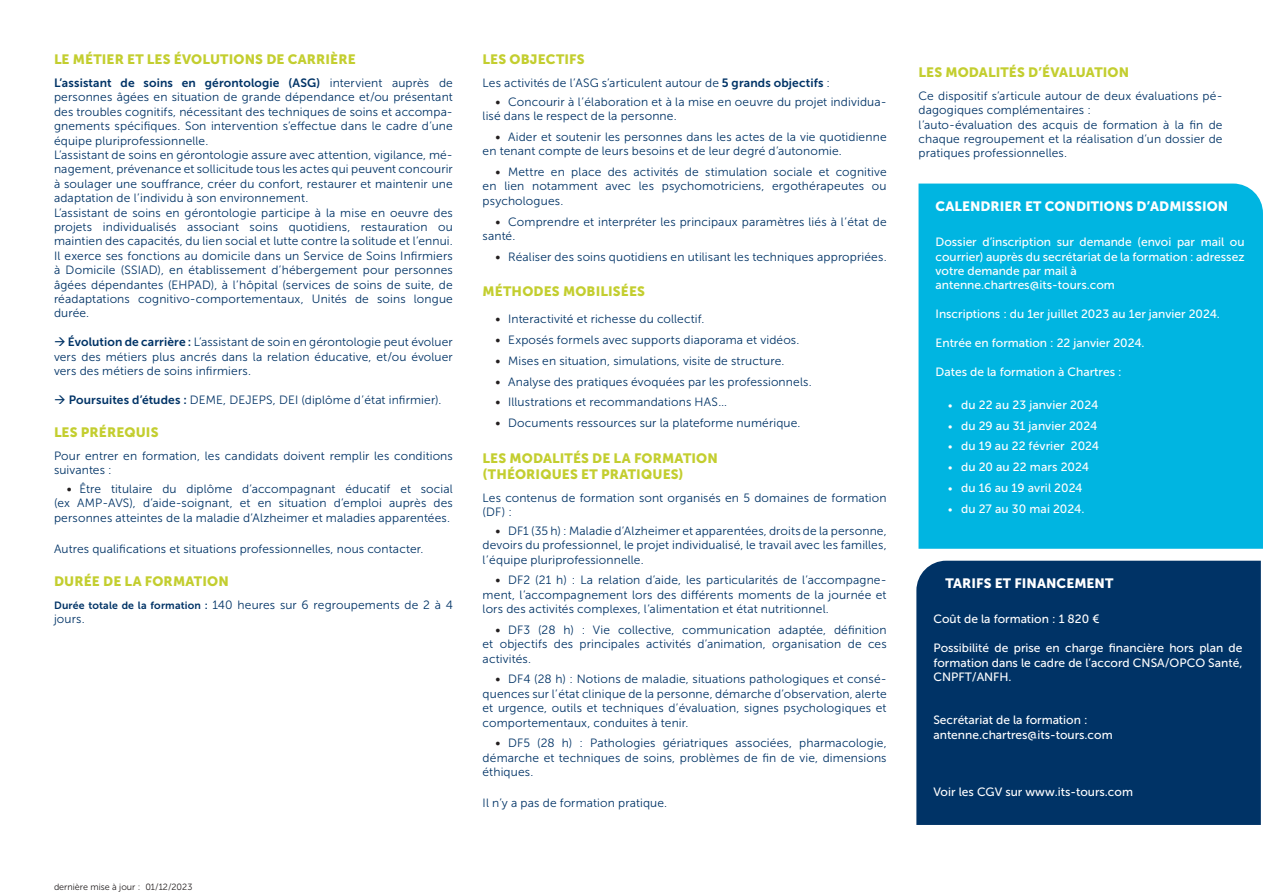
<style>
.page{position:relative;width:1263px;height:893px;background:#fff}
.page>*{position:absolute;margin:0;border:0;box-sizing:border-box;transform-origin:0 0}
.Titre{font:13.5px/16.2px "Museo Sans 900";letter-spacing:.01em;color:#c3ce2f}
.Titre-2{font:13.5px "Museo Sans 900";letter-spacing:.005em;color:#fff}
.t1{font:12px/14.4px "Museo Sans 300";letter-spacing:.01em;color:#036;text-align:justify}
.t2{font:12px/14.4px "Museo Sans 500";color:#fff;text-align:justify}
.t3{font:9px "Museo Sans 300";color:#231f20}
.s1{font-family:"Museo Sans 700"}
.s2{font-family:"Museo Sans 500";color:#231f20}
.s3{font-family:"Museo Sans 700";font-size:10.5px}
.s4{font-size:10.5px}
</style>
<div class="page">
<div style="left:918px;top:184px;width:345px;height:365px;background:#00b5e1"></div>
<div style="left:916px;top:561px;width:345px;height:264px;background:#036"></div>
<p class="Titre" style="left:54px;top:51px;width:303px">LE MÉTIER ET LES ÉVOLUTIONS DE CARRIÈRE</p>
<p class="t1" style="left:54px;top:76px;width:400px"><span class="s1">L’assistant de soins en gérontologie (ASG)</span> intervient auprès de personnes âgées en situation de grande dépendance et/ou présentant des troubles cognitifs, nécessitant des techniques de soins et accompa&shy;gnements spécifiques. Son intervention s’effectue dans le cadre d’une équipe pluriprofessionnelle.</p>
<p class="t1" style="left:54px;top:148px;width:400px">L’assistant de soins en gérontologie assure avec attention, vigilance, mé&shy;nagement, prévenance et sollicitude tous les actes qui peuvent concourir à soulager une souffrance, créer du confort, restaurer et maintenir une adaptation de l’individu à son environnement.</p>
<p class="t1" style="left:54px;top:205px;width:400px">L’assistant de soins en gérontologie participe à la mise en oeuvre des projets individualisés associant soins quotidiens, restauration ou maintien des capacités, du lien social et lutte contre la solitude et l’ennui.</p>
<p class="t1" style="left:54px;top:249px;width:400px">Il exerce ses fonctions au domicile dans un Service de Soins Infirmiers à Domicile (SSIAD), en établissement d’hébergement pour personnes âgées dépendantes (EHPAD), à l’hôpital (services de soins de suite, de réadaptations cognitivo-comportementaux, Unités de soins longue durée.</p>
<p class="t1" style="left:54px;top:335px;width:400px">→ <span class="s1">Évolution de carrière :</span> L’assistant de soin en gérontologie peut évoluer vers des métiers plus ancrés dans la relation éducative, et/ou évoluer vers des métiers de soins infirmiers.</p>
<p class="t1" style="left:54px;top:393px;width:389px">→ <span class="s1">Poursuites d’études :</span> DEME, DEJEPS, DEI (diplôme d’état infirmier).</p>
<p class="Titre" style="left:54px;top:424px;width:106px">LES PRÉREQUIS</p>
<p class="t1" style="left:54px;top:449px;width:400px">Pour entrer en formation, les candidats doivent remplir les conditions suivantes :</p>
<p class="t1" style="left:54px;top:482px;width:400px;text-indent:13px"><span class="s2">•</span> Être titulaire du diplôme d’accompagnant éducatif et social (ex AMP-AVS), d’aide-soignant, et en situation d’emploi auprès des personnes atteintes de la maladie d’Alzheimer et maladies apparentées.</p>
<p class="t1" style="left:54px;top:541px;width:371px">Autres qualifications et situations professionnelles, nous contacter.</p>
<p class="Titre" style="left:54px;top:573px;width:176px">DURÉE DE LA FORMATION</p>
<p class="t1" style="left:54px;top:598px;width:400px"><span class="s3">Durée totale de la formation :</span> 140 heures sur 6 regroupements de 2 à 4 jours.</p>
<p class="t3" style="left:54px;top:882px;width:140px">dernière mise à jour : 01/12/2023</p>
<p class="Titre" style="left:483px;top:51px;width:103px">LES OBJECTIFS</p>
<p class="t1" style="left:483px;top:76px;width:349px">Les activités de l’ASG s’articulent autour de <span class="s1">5 grands objectifs</span> :</p>
<p class="t1" style="left:483px;top:94px;width:405px;text-indent:13px"><span class="s2">•</span> Concourir à l’élaboration et à la mise en oeuvre du projet individua&shy;lisé dans le respect de la personne.</p>
<p class="t1" style="left:483px;top:130px;width:405px;text-indent:13px"><span class="s2">•</span> Aider et soutenir les personnes dans les actes de la vie quotidienne en tenant compte de leurs besoins et de leur degré d’autonomie.</p>
<p class="t1" style="left:483px;top:165px;width:405px;text-indent:13px"><span class="s2">•</span> Mettre en place des activités de stimulation sociale et cognitive en lien notamment avec les psychomotriciens, ergothérapeutes ou psychologues.</p>
<p class="t1" style="left:483px;top:214px;width:405px;text-indent:13px"><span class="s2">•</span> Comprendre et interpréter les principaux paramètres liés à l’état de santé.</p>
<p class="t1" style="left:495px;top:250px;width:393px"><span class="s2">•</span> Réaliser des soins quotidiens en utilisant les techniques appropriées.</p>
<p class="Titre" style="left:483px;top:283px;width:164px">MÉTHODES MOBILISÉES</p>
<p class="t1" style="left:495px;top:312px;width:210px"><span class="s2">•</span> Interactivité et richesse du collectif.</p>
<p class="t1" style="left:495px;top:333px;width:306px"><span class="s2">•</span> Exposés formels avec supports diaporama et vidéos.</p>
<p class="t1" style="left:495px;top:354px;width:290px"><span class="s2">•</span> Mises en situation, simulations, visite de structure.</p>
<p class="t1" style="left:495px;top:374px;width:318px"><span class="s2">•</span> Analyse des pratiques évoquées par les professionnels.</p>
<p class="t1" style="left:495px;top:395px;width:233px"><span class="s2">•</span> Illustrations et recommandations HAS…</p>
<p class="t1" style="left:495px;top:416px;width:307px"><span class="s2">•</span> Documents ressources sur la plateforme numérique.</p>
<p class="Titre" style="left:483px;top:450px;width:237px">LES MODALITÉS DE LA FORMATION (THÉORIQUES ET PRATIQUES)</p>
<p class="t1" style="left:483px;top:490px;width:405px">Les contenus de formation sont organisés en 5 domaines de formation (DF) :</p>
<p class="t1" style="left:483px;top:523px;width:405px;text-indent:13px"><span class="s2">•</span> DF1 (35 h) : Maladie d’Alzheimer et apparentées, droits de la personne, devoirs du professionnel, le projet individualisé, le travail avec les familles, l’équipe pluriprofessionnelle.</p>
<p class="t1" style="left:483px;top:573px;width:405px;text-indent:13px"><span class="s2">•</span> DF2 (21 h) : La relation d’aide, les particularités de l’accompagne&shy;ment, l’accompagnement lors des différents moments de la journée et lors des activités complexes, l’alimentation et état nutritionnel.</p>
<p class="t1" style="left:483px;top:623px;width:405px;text-indent:13px"><span class="s2">•</span> DF3 (28 h) : Vie collective, communication adaptée, définition et objectifs des principales activités d’animation, organisation de ces activités.</p>
<p class="t1" style="left:483px;top:672px;width:405px;text-indent:13px"><span class="s2">•</span> DF4 (28 h) : Notions de maladie, situations pathologiques et consé&shy;quences sur l’état clinique de la personne, démarche d’observation, alerte et urgence, outils et techniques d’évaluation, signes psychologiques et comportementaux, conduites à tenir.</p>
<p class="t1" style="left:483px;top:736px;width:405px;text-indent:13px"><span class="s2">•</span> DF5 (28 h) : Pathologies gériatriques associées, pharmacologie, démarche et techniques de soins, problèmes de fin de vie, dimensions éthiques.</p>
<p class="t1" style="left:483px;top:796px;width:186px">Il n’y a pas de formation pratique.</p>
<p class="Titre" style="left:918px;top:64px;width:212px">LES MODALITÉS D’ÉVALUATION</p>
<p class="t1" style="left:918px;top:89px;width:306px">Ce dispositif s’articule autour de deux évaluations pé&shy;dagogiques complémentaires :</p>
<p class="t1" style="left:918px;top:117px;width:306px">l’auto-évaluation des acquis de formation à la fin de chaque regroupement et la réalisation d’un dossier de pratiques professionnelles.</p>
<p class="Titre-2" style="left:935px;top:198px;width:294px">CALENDRIER ET CONDITIONS D’ADMISSION</p>
<p class="t2" style="left:935px;top:235px;width:310px">Dossier d’inscription sur demande (envoi par mail ou courrier) auprès du secrétariat de la formation : adressez votre demande par mail à</p>
<p class="t2" style="left:935px;top:278px;width:181px">antenne.chartres@its-tours.com</p>
<p class="t2" style="left:935px;top:307px;width:286px">Inscriptions : du 1er juillet 2023 au 1er janvier 2024.</p>
<p class="t2" style="left:935px;top:336px;width:210px">Entrée en formation : 22 janvier 2024.</p>
<p class="t2" style="left:935px;top:364px;width:188px">Dates de la formation à Chartres :</p>
<p class="t2" style="left:948px;top:398px;width:151px"><span class="s4">•</span> du 22 au 23 janvier 2024</p>
<p class="t2" style="left:948px;top:418px;width:151px"><span class="s4">•</span> du 29 au 31 janvier 2024</p>
<p class="t2" style="left:948px;top:439px;width:152px"><span class="s4">•</span> du 19 au 22 février 2024</p>
<p class="t2" style="left:948px;top:460px;width:142px"><span class="s4">•</span> du 20 au 22 mars 2024</p>
<p class="t2" style="left:948px;top:481px;width:136px"><span class="s4">•</span> du 16 au 19 avril 2024</p>
<p class="t2" style="left:948px;top:501px;width:138px"><span class="s4">•</span> du 27 au 30 mai 2024.</p>
<p class="Titre-2" style="left:945px;top:575px;width:169px">TARIFS ET FINANCEMENT</p>
<p class="t2" style="left:933px;top:612px;width:168px">Coût de la formation : 1 820 €</p>
<p class="t2" style="left:933px;top:641px;width:311px">Possibilité de prise en charge financière hors plan de formation dans le cadre de l’accord CNSA/OPCO Santé, CNPFT/ANFH.</p>
<p class="t2" style="left:933px;top:713px;width:156px">Secrétariat de la formation :</p>
<p class="t2" style="left:933px;top:727px;width:181px">antenne.chartres@its-tours.com</p>
<p class="t2" style="left:933px;top:785px;width:201px">Voir les CGV sur www.its-tours.com</p>
</div>
